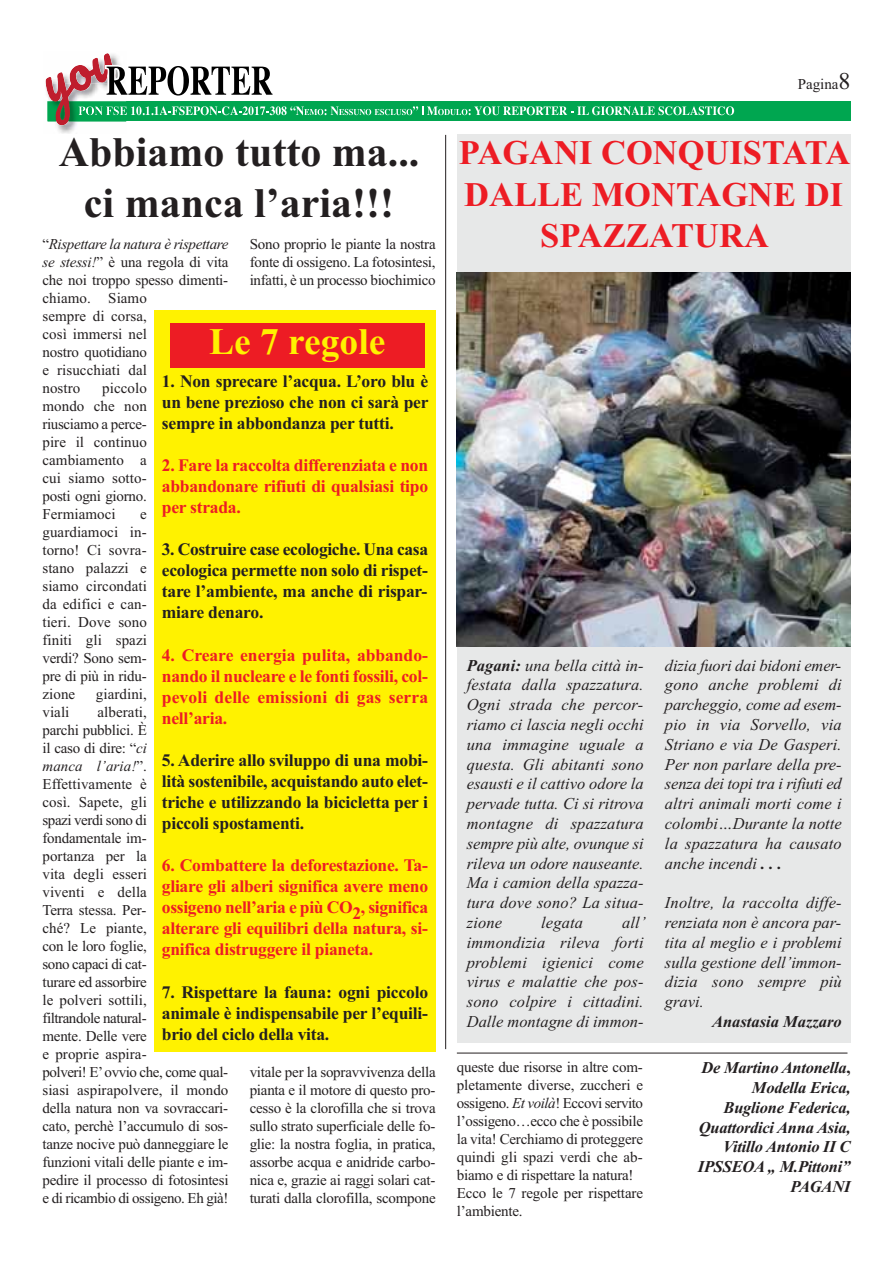
<style>
.page{position:relative;width:893px;height:1263px;background:#fff}
.page>*{position:absolute;margin:0;border:0;box-sizing:border-box;transform-origin:0 0}
.t1{font:700 42px/50.4px "Times New Roman";color:#231f20;text-align:center}
.t2{font:700 37.5px "Times New Roman";color:#fff200}
.t3{font:700 34.5px/41.4px "Times New Roman";color:#ed1c24;text-align:center}
.t4{font:700 17.55px/21px "Times New Roman";letter-spacing:-.015em;color:#231f20;text-align:justify}
.t5{font:700 17.55px/21px "Times New Roman";letter-spacing:-.015em;color:#ed1c24;text-align:justify}
.t6{font:italic 16.5px/19.8px "Times New Roman";color:#231f20;text-align:justify}
.t7{font:italic 700 16.5px/19.8px "Times New Roman";letter-spacing:-.015em;color:#231f20;text-align:right}
.t8{font:15px/18px "Times New Roman";letter-spacing:-.015em;color:#231f20;text-align:justify}
.t9{font:15px/18px "Times New Roman";letter-spacing:.005em;color:#231f20}
.s1{font-style:italic}
.s2{font-size:24px}
.s3{font-weight:700}
.s4{font-style:normal}
</style>
<div class="page">
<div style="left:457px;top:134px;width:393px;height:909px;background:#e7e8e8"></div>
<div style="left:47px;top:102px;width:803px;height:19px;background:#00a650"></div>
<svg style="left:46px;top:53px;width:688px;height:69px"></svg>
<img style="left:45px;top:79px;width:81px;height:5px">
<img style="left:46px;top:95px;width:80px;height:39px">
<div style="left:154px;top:310px;width:282px;height:741px;background:#fff200"></div>
<hr style="left:445px;top:135px;width:1px;height:914px;background:#231f20">
<div style="left:170px;top:323px;width:254px;height:44px;background:#ed1c24"></div>
<img style="left:457px;top:272px;width:393px;height:374px">
<hr style="left:457px;top:1053px;width:390px;height:1px;background:#231f20">
<h1 class="t1" style="left:59px;top:132px;width:362px">Abbiamo tutto ma... ci manca l’aria!!!</h1>
<p class="t8" style="left:250px;top:237px;width:187px">Sono proprio le piante la nostra fonte di ossigeno. La fotosintesi, infatti, è un processo biochimico</p>
<p class="t9" style="left:42px;top:237px;width:187px">“<span class="s1">Rispettare la natura è rispettare se stessi!</span>” è una regola di vita che noi troppo spesso dimenti&shy;chiamo. Siamo<br>sempre di corsa,<br>così immersi nel<br>nostro quotidiano<br>e risucchiati dal<br>nostro</p>
<h2 class="t2" style="left:209px;top:329px;width:178px">Le 7 regole</h2>
<p class="t4" style="left:162px;top:372px;width:268px">1. Non sprecare l’acqua. L’oro blu è un bene prezioso che non ci sarà per sempre in abbondanza per tutti.</p>
<p class="t5" style="left:162px;top:457px;width:268px">2. Fare la raccolta differenziata e non abbandonare rifiuti di qualsiasi tipo per strada.</p>
<p class="t4" style="left:162px;top:541px;width:268px">3. Costruire case ecologiche. Una casa ecologica permette non solo di rispet&shy;tare l’ambiente, ma anche di rispar&shy;miare denaro.</p>
<p class="t5" style="left:162px;top:646px;width:268px">4. Creare energia pulita, abbando&shy;nando il nucleare e le fonti fossili, col&shy;pevoli delle emissioni di gas serra nell’aria.</p>
<p class="t4" style="left:162px;top:751px;width:268px">5. Aderire allo sviluppo di una mobi&shy;lità sostenibile, acquistando auto elet&shy;triche e utilizzando la bicicletta per i piccoli spostamenti.</p>
<p class="t5" style="left:162px;top:857px;width:268px">6. Combattere la deforestazione. Ta&shy;gliare gli alberi significa avere meno ossigeno nell’aria e più CO2, significa alterare gli equilibri della natura, si&shy;gnifica distruggere il pianeta.</p>
<p class="t4" style="left:162px;top:983px;width:268px">7. Rispettare la fauna: ogni piccolo animale è indispensabile per l’equili&shy;brio del ciclo della vita.</p>
<p class="t8" style="left:42px;top:381px;width:106px;text-indent:60px">piccolo mondo che non riusciamo a perce&shy;pire il continuo cambiamento a cui siamo sotto&shy;posti ogni giorno.<br>Fermiamoci</p>
<p class="t8" style="left:42px;top:507px;width:106px;text-indent:98px">e guardiamoci in&shy;torno! Ci sovra&shy;stano palazzi e siamo circondati da edifici e can&shy;tieri. Dove sono finiti gli spazi verdi? Sono sem&shy;pre di più in ridu&shy;zione</p>
<p class="t9" style="left:96px;top:687px;width:53px">giardini,</p>
<p class="t8" style="left:42px;top:705px;width:188px;text-align:left;text-indent:55px">alberati,<br>parchi pubblici. È<br>il caso di dire: “<span class="s1">ci<br>manca l’aria!</span>”.<br>Effettivamente è<br>così. Sapete, gli<br>spazi verdi sono di fondamentale im-<br>portanza per la<br>vita degli esseri<br>viventi e della<br>Terra stessa. Per-<br>ché? Le piante,<br>con le loro foglie,<br>sono capaci di cat-<br>turare ed assorbire<br>le polveri sottili,<br>filtrandole natural-<br>mente. Delle vere<br>e proprie aspira-<br>polveri! E’ ovvio che, come qual&shy;siasi aspirapolvere, il mondo della natura non va sovraccari&shy;cato, perchè l’accumulo di sos&shy;tanze nocive può danneggiare le funzioni vitali delle piante e im&shy;pedire il processo di fotosintesi e di ricambio di ossigeno. Eh già!</p>
<p class="t8" style="left:42px;top:705px;width:28px">viali</p>
<p class="t8" style="left:250px;top:1065px;width:187px">vitale per la sopravvivenza della pianta e il motore di questo pro&shy;cesso è la clorofilla che si trova sullo strato superficiale delle fo&shy;glie: la nostra foglia, in pratica, assorbe acqua e anidride carbo&shy;nica e, grazie ai raggi solari cat&shy;turati dalla clorofilla, scompone</p>
<p class="t8" style="left:798px;top:76px;width:54px">Pagina<span class="s2">8</span></p>
<h3 class="t3" style="left:459px;top:136px;width:393px">PAGANI CONQUISTATA<br>DALLE MONTAGNE DI<br>SPAZZATURA</h3>
<p class="t6" style="left:467px;top:657px;width:178px"><span class="s3">Pagani:</span> una bella città in&shy;festata dalla spazzatura.<br>Ogni strada che percor&shy;riamo ci lascia negli occhi una immagine uguale a questa. Gli abitanti sono esausti e il cattivo odore la pervade tutta. Ci si ritrova montagne di spazzatura sempre più alte, ovunque si rileva un odore nauseante.<br>Ma i camion della spazza&shy;tura dove sono? La situa&shy;zione</p>
<p class="t6" style="left:467px;top:914px;width:180px;text-indent:155px">all’ immondizia rileva forti problemi igienici come virus e malattie che pos&shy;sono colpire i cittadini.<br>Dalle montagne di immon-</p>
<p class="t6" style="left:541px;top:914px;width:44px">legata</p>
<p class="t6" style="left:665px;top:657px;width:178px">dizia fuori dai bidoni emer&shy;gono anche problemi di parcheggio, come ad esem&shy;pio in via Sorvello, via Striano e via De Gasperi.<br>Per non parlare della pre&shy;senza dei topi tra i rifiuti ed altri animali morti come i colombi…Durante la notte la spazzatura ha causato anche incendi <span class="s3">. . .</span></p>
<p class="t6" style="left:665px;top:894px;width:178px">Inoltre, la raccolta diffe&shy;renziata non è ancora par&shy;tita al meglio e i problemi sulla gestione dell’immon&shy;dizia sono sempre più gravi.</p>
<p class="t7" style="left:712px;top:1013px;width:131px">Anastasia Mazzaro</p>
<p class="t8" style="left:457px;top:1060px;width:188px;text-align:left">queste due risorse in altre com&shy;pletamente diverse, zuccheri e ossigeno. <span class="s1">Et voilà</span>! Eccovi servito l’ossigeno…ecco che è possibile la vita! Cerchiamo di proteggere quindi gli spazi verdi che ab&shy;biamo e di rispettare la natura!<br>Ecco le 7 regole per rispettare l’ambiente.</p>
<p class="t7" style="left:698px;top:1060px;width:154px">De Martino Antonella<span class="s4">,<br></span>Modella Erica,<br>Buglione Federica,<br>Quattordici Anna Asia,<br>Vitillo Antonio II C<br>IPSSEOA „ M.Pittoni”<br>PAGANI</p>
</div>
